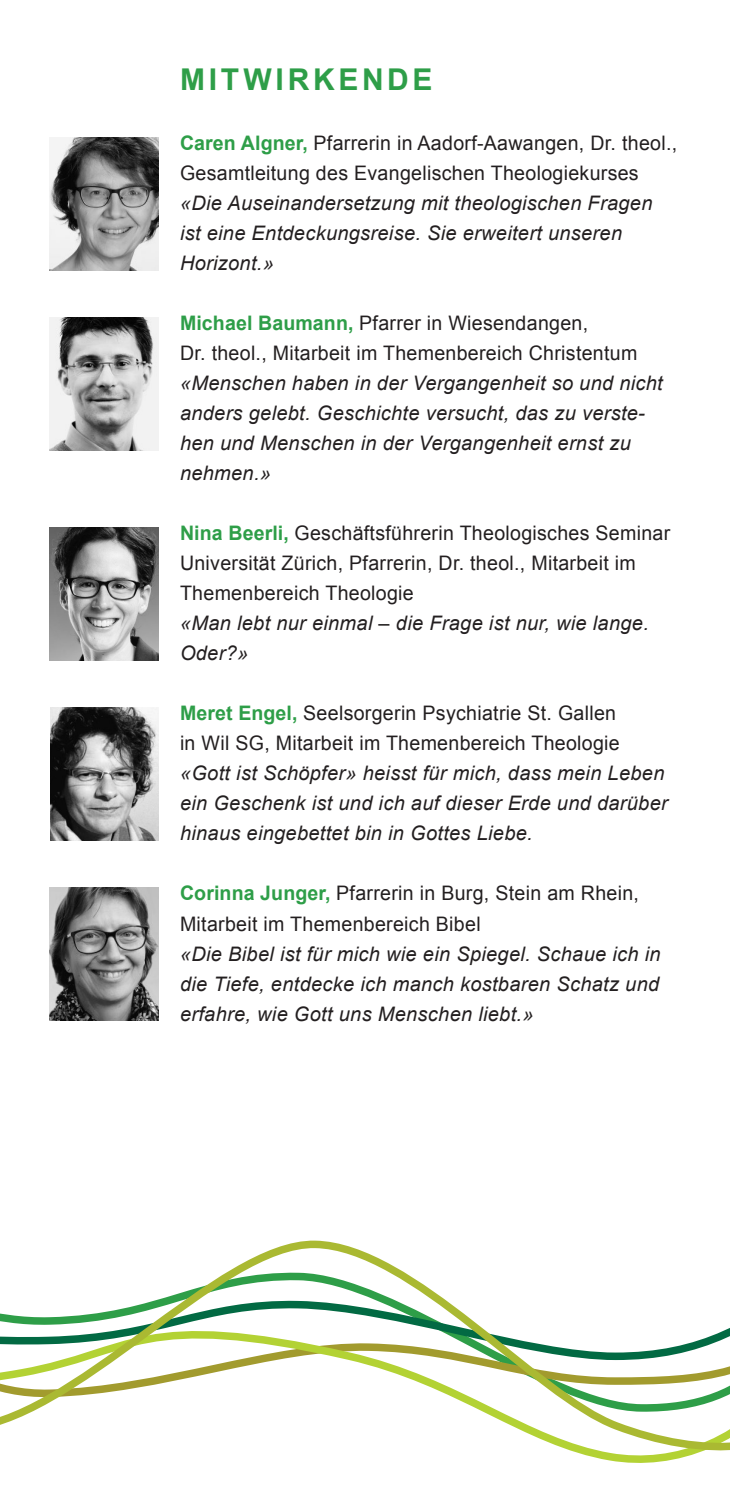
<style>
.page{position:relative;width:730px;height:1489px;background:#fff}
.page>*{position:absolute;margin:0;border:0;box-sizing:border-box;transform-origin:0 0}
.t1{font:700 30px "Arial";letter-spacing:.125em;color:#2e9e48}
.t2{font:italic 20px/30px "Arial";letter-spacing:.015em;color:#231f20}
.t3{font:20px/30px "Arial";letter-spacing:.015em;color:#231f20}
.s1{font-weight:700;color:#2e9e48}
</style>
<div class="page">
<img style="left:50px;top:137px;width:109px;height:133px">
<img style="left:50px;top:527px;width:109px;height:133px">
<img style="left:50px;top:317px;width:109px;height:133px">
<svg style="left:50px;top:707px;width:109px;height:61px;background:#5d5d5d"></svg>
<svg style="left:50px;top:768px;width:109px;height:73px;background:#888"></svg>
<svg style="left:49px;top:887px;width:110px;height:61px;background:#818181"></svg>
<svg style="left:49px;top:948px;width:110px;height:73px;background:#727272"></svg>
<svg style="left:0;top:1240px;width:730px;height:223px"></svg>
<h1 class="t1" style="left:180px;top:60px;width:254px">MITWIRKENDE</h1>
<p class="t3" style="left:180px;top:128px;width:499px"><span class="s1">Caren Algner,</span> Pfarrerin in Aadorf-Aawangen, Dr. theol.,<br>Gesamtleitung des Evangelischen Theologiekurses</p>
<p class="t2" style="left:180px;top:188px;width:474px">«Die Auseinandersetzung mit theologischen Fragen ist eine Entdeckungsreise. Sie erweitert unseren<br>Horizont.»</p>
<p class="t3" style="left:180px;top:308px;width:459px"><span class="s1">Michael Baumann,</span> Pfarrer in Wiesendangen,<br>Dr. theol., Mitarbeit im Themenbereich Christentum</p>
<p class="t2" style="left:180px;top:368px;width:484px">«Menschen haben in der Vergangenheit so und nicht anders gelebt. Geschichte versucht, das zu verste&shy;hen und Menschen in der Vergangenheit ernst zu nehmen.»</p>
<p class="t3" style="left:180px;top:518px;width:492px"><span class="s1">Nina Beerli,</span> Geschäftsführerin Theologisches Seminar<br>Universität Zürich, Pfarrerin, Dr. theol., Mitarbeit im<br>Themenbereich Theologie</p>
<p class="t2" style="left:180px;top:608px;width:470px">«Man lebt nur einmal – die Frage ist nur, wie lange.<br>Oder?»</p>
<p class="t3" style="left:180px;top:698px;width:441px"><span class="s1">Meret Engel,</span> Seelsorgerin Psychiatrie St. Gallen in Wil SG, Mitarbeit im Themenbereich Theologie</p>
<p class="t2" style="left:180px;top:758px;width:489px">«Gott ist Schöpfer» heisst für mich, dass mein Leben ein Geschenk ist und ich auf dieser Erde und darüber hinaus eingebettet bin in Gottes Liebe.</p>
<p class="t3" style="left:180px;top:878px;width:460px"><span class="s1">Corinna Junger,</span> Pfarrerin in Burg, Stein am Rhein,<br>Mitarbeit im Themenbereich Bibel</p>
<p class="t2" style="left:180px;top:938px;width:482px;text-align:justify">«Die Bibel ist für mich wie ein Spiegel. Schaue ich in die Tiefe, entdecke ich manch kostbaren Schatz und erfahre, wie Gott uns Menschen liebt.»</p>
</div>
